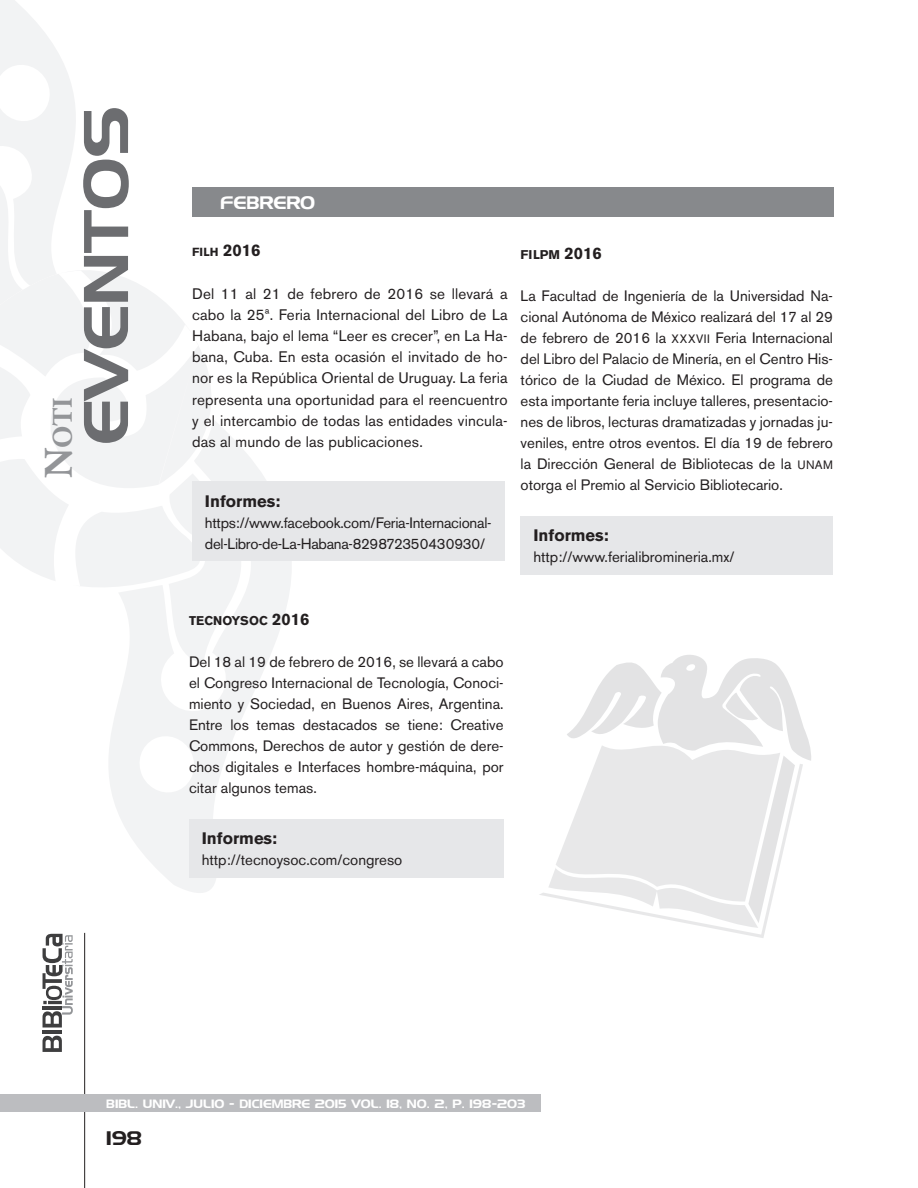
<style>
.page{position:relative;width:918px;height:1188px;background:#fff}
.page>*{position:absolute;margin:0;border:0;box-sizing:border-box;transform-origin:0 0}
.t1{font:63px "Denmark";color:#6c6d70}
.t2{font:700 28.35px "Adobe Garamond Pro";color:#939598}
.t3{font:19.5px "Denmark";color:#231f20}
.NOTICIAS_-_cabeza{font:18px "Denmark";color:#fff}
.NOTICIAS_-_subtitulo{font:700 16.5px "Akzidenz Grotesk BE";color:#231f20}
.NOTICIAS_-_cuerpo{font:15.15px/21.1px "Akzidenz Grotesk BE";letter-spacing:.01em;color:#231f20;text-align:justify}
.NOTICIAS_-_cuerpo-2{font:15px/21px "Akzidenz Grotesk BE";color:#231f20;text-align:justify}
.NOTICIAS_-_url{font:15px/21px "Akzidenz Grotesk BE";letter-spacing:-.015em;color:#231f20}
.NOTICIAS_-_subtitulo-2{font:700 12.6px "Akzidenz Grotesk BE";color:#231f20}
.Identificador_izquie{font:12px "Denmark";color:#fff}
.NOTICIAS_-_subtitulo-3{font:700 11.7px "Akzidenz Grotesk BE";color:#231f20}
.s1{font-size:40.5px}
.s2{font-size:16.65px}
.s3{font-size:16.5px}
.s4{font-size:12.15px}
</style>
<div class="page">
<svg style="left:0;top:0;width:76px;height:248px;fill:#f2f3f4"></svg>
<svg style="left:109px;top:428px;width:157px;height:465px;fill:#f2f3f4"></svg>
<svg style="left:164px;top:473px;width:127px;height:192px"></svg>
<svg style="left:0;top:248px;width:222px;height:343px;fill:#f2f3f4"></svg>
<svg style="left:43px;top:1036px;width:19px;height:16px"></svg>
<hr style="left:43px;top:1030px;width:19px;height:4px;background:#3e3e3f">
<svg style="left:43px;top:934px;width:30px;height:94px"></svg>
<hr style="left:84px;top:933px;width:1px;height:255px;background:#231f20">
<div style="left:0;top:1094px;width:541px;height:17px;background:#bcbdc0"></div>
<div style="left:189px;top:819px;width:315px;height:59px;background:#e6e7e9"></div>
<div style="left:521px;top:516px;width:312px;height:59px;background:#e6e7e9"></div>
<div style="left:192px;top:481px;width:312px;height:80px;background:#e6e7e9"></div>
<div style="left:192px;top:187px;width:642px;height:30px;background:#87898c"></div>
<svg style="left:539px;top:893px;width:227px;height:45px"></svg>
<svg style="left:548px;top:655px;width:263px;height:273px"></svg>
<h2 class="t2" style="left:46px;top:478px;width:82px;rotate:-90deg"><span class="s1">N</span>oti</h2>
<h1 class="t1" style="left:68px;top:445px;width:340px;rotate:-90deg">EVENTOS</h1>
<p class="NOTICIAS_-_cabeza" style="left:220px;top:192px;width:96px">FEBRERO</p>
<p class="NOTICIAS_-_subtitulo-3" style="left:192px;top:245px;width:70px">FILH <span class="s2">2016</span></p>
<p class="NOTICIAS_-_cuerpo" style="left:192px;top:283px;width:317px">Del 11 al 21 de febrero de 2016 se llevará a cabo la 25ª. Feria Internacional del Libro de La Habana, bajo el lema “Leer es crecer”, en La Ha&shy;bana, Cuba. En esta ocasión el invitado de ho&shy;nor es la República Oriental de Uruguay. La feria representa una oportunidad para el reencuentro y el intercambio de todas las entidades vincula&shy;das al mundo de las publicaciones.</p>
<p class="NOTICIAS_-_subtitulo" style="left:205px;top:491px;width:77px">Informes:</p>
<p class="NOTICIAS_-_url" style="left:205px;top:512px;width:288px">https://www.facebook.com/Feria-Internacional&shy;del-Libro-de-La-Habana-829872350430930/</p>
<p class="NOTICIAS_-_subtitulo-2" style="left:521px;top:248px;width:82px">FILPM <span class="s3">2016</span></p>
<p class="NOTICIAS_-_cuerpo-2" style="left:521px;top:286px;width:314px">La Facultad de Ingeniería de la Universidad Na&shy;cional Autónoma de México realizará del 17 al 29 de febrero de 2016 la <span class="s4">XXXVII</span> Feria Internacional del Libro del Palacio de Minería, en el Centro His&shy;tórico de la Ciudad de México. El programa de esta importante feria incluye talleres, presentacio&shy;nes de libros, lecturas dramatizadas y jornadas ju&shy;veniles, entre otros eventos. El día 19 de febrero la Dirección General de Bibliotecas de la <span class="s4">UNAM </span>otorga el Premio al Servicio Bibliotecario.</p>
<p class="NOTICIAS_-_subtitulo" style="left:533px;top:526px;width:77px">Informes:</p>
<p class="NOTICIAS_-_url" style="left:533px;top:546px;width:202px">http://www.ferialibromineria.mx/</p>
<p class="NOTICIAS_-_subtitulo-2" style="left:189px;top:614px;width:122px">TECNOYSOC <span class="s3">2016</span></p>
<p class="NOTICIAS_-_cuerpo-2" style="left:189px;top:652px;width:316px">Del 18 al 19 de febrero de 2016, se llevará a cabo el Congreso Internacional de Tecnología, Conoci&shy;miento y Sociedad, en Buenos Aires, Argentina.<br>Entre los temas destacados se tiene: Creative Commons, Derechos de autor y gestión de dere&shy;chos digitales e Interfaces hombre-máquina, por citar algunos temas.</p>
<p class="NOTICIAS_-_subtitulo" style="left:202px;top:828px;width:77px">Informes:</p>
<p class="NOTICIAS_-_url" style="left:202px;top:849px;width:202px">http://tecnoysoc.com/congreso</p>
<p class="Identificador_izquie" style="left:106px;top:1096px;width:421px">BIBL. UNIV., JULIO - DICIEMBRE 2015 VOL. 18, NO. 2, P. 198-203</p>
<p class="t3" style="left:106px;top:1127px;width:37px">198</p>
</div>
